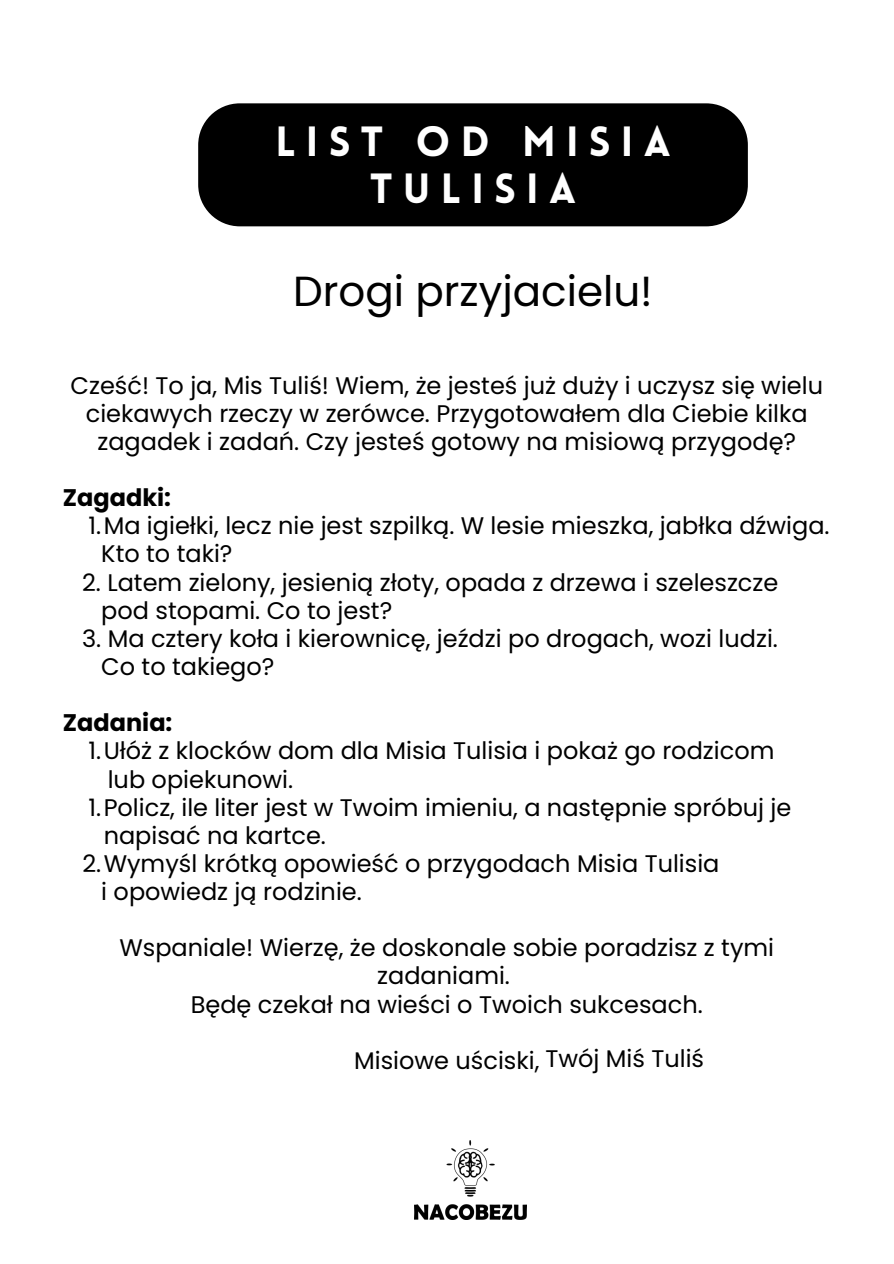
<style>
.page{position:relative;width:894px;height:1264px;background:#fff}
.page>*{position:absolute;margin:0;border:0;box-sizing:border-box;transform-origin:0 0}
.t1{font:42px "Poppins";color:#000}
.t2{font:900 41.25px/47.2px "Lovelo";letter-spacing:.245em;color:#fff;text-align:center}
.t3{font:24px/28.2px "Poppins";color:#000;text-align:center}
.t4{font:700 24px "Poppins";color:#000}
</style>
<div class="page">
<div style="left:198px;top:103px;width:549px;height:123px;background:#000;border-radius:42px"></div>
<img style="left:414px;top:1140px;width:112px;height:79px">
<p class="t2" style="left:275px;top:122px;width:397px">LIST OD MISIA<br>TULISIA</p>
<p class="t1" style="left:293px;top:262px;width:361px">Drogi przyjacielu!</p>
<h1 class="t3" style="left:71px;top:371px;width:753px">Cześć! To ja, Mis Tuliś! Wiem, że jesteś już duży i uczysz się wielu ciekawych rzeczy w zerówce. Przygotowałem dla Ciebie kilka zagadek i zadań. Czy jesteś gotowy na misiową przygodę?</h1>
<h2 class="t4" style="left:63px;top:481px;width:110px">Zagadki:</h2>
<p class="t3" style="left:88px;top:511px;width:742px">1.Ma igiełki, lecz nie jest szpilką. W lesie mieszka, jabłka dźwiga.</p>
<h3 class="t3" style="left:101px;top:540px;width:133px">Kto to taki?</h3>
<p class="t3" style="left:82px;top:568px;width:697px">2. Latem zielony, jesienią złoty, opada z drzewa i szeleszcze</p>
<p class="t3" style="left:101px;top:596px;width:292px">pod stopami. Co to jest?</p>
<p class="t3" style="left:82px;top:624px;width:697px">3. Ma cztery koła i kierownicę, jeździ po drogach, wozi ludzi.</p>
<p class="t3" style="left:101px;top:652px;width:175px">Co to takiego?</p>
<p class="t4" style="left:63px;top:706px;width:111px">Zadania:</p>
<p class="t3" style="left:88px;top:736px;width:687px">1.Ułóż z klocków dom dla Misia Tulisia i pokaż go rodzicom</p>
<h3 class="t3" style="left:108px;top:765px;width:187px">lub opiekunowi.</h3>
<p class="t3" style="left:104px;top:793px;width:689px;text-align:left;text-indent:-15px">1.Policz, ile liter jest w Twoim imieniu, a następnie spróbuj je napisać na kartce.</p>
<p class="t3" style="left:82px;top:849px;width:638px">2.Wymyśl krótką opowieść o przygodach Misia Tulisia</p>
<p class="t3" style="left:101px;top:877px;width:262px">i opowiedz ją rodzinie.</p>
<p class="t3" style="left:119px;top:933px;width:656px">Wspaniale! Wierzę, że doskonale sobie poradzisz z tymi zadaniami.</p>
<p class="t3" style="left:191px;top:990px;width:513px">Będę czekał na wieści o Twoich sukcesach.</p>
<p class="t3" style="left:354px;top:1046px;width:351px">Misiowe uściski, Twój Miś Tuliś</p>
</div>
